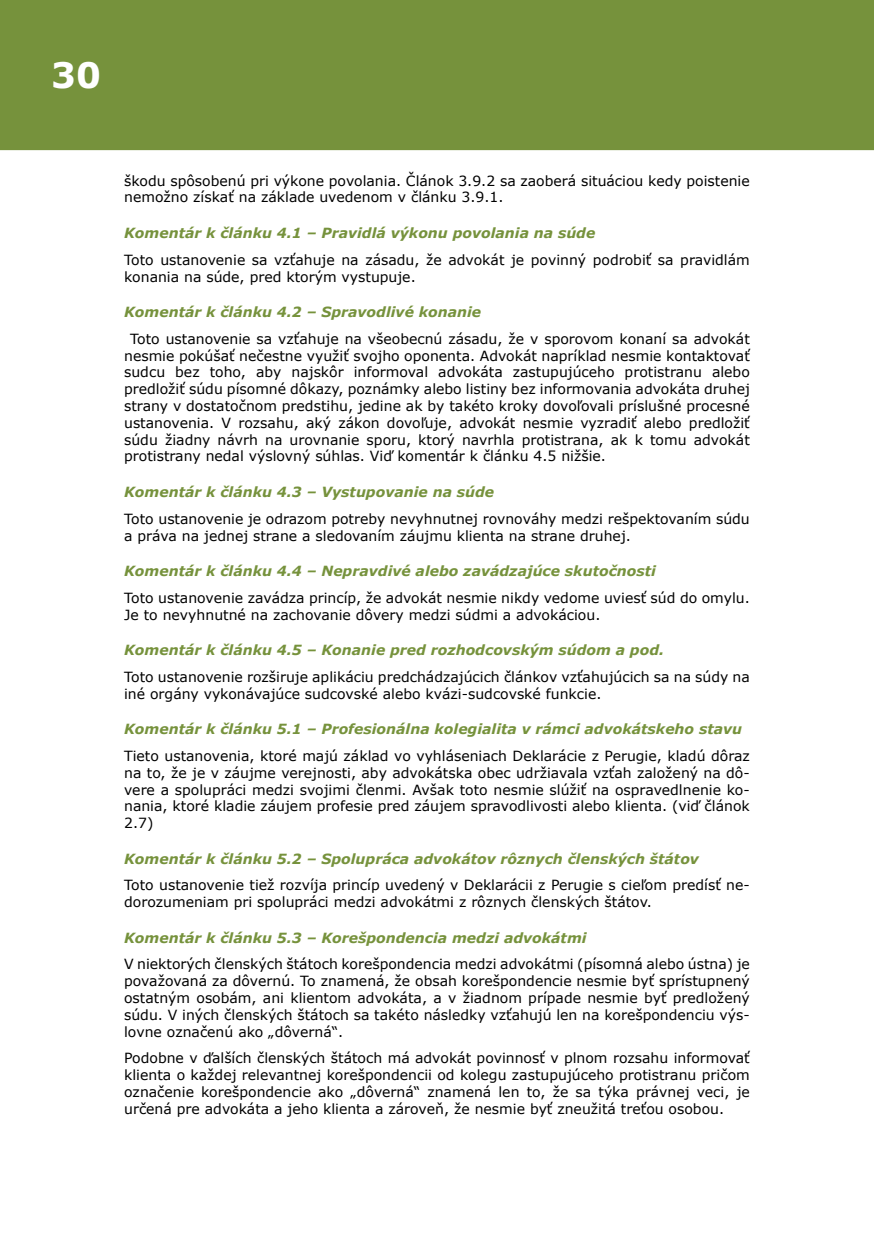
<style>
.page{position:relative;width:874px;height:1241px;background:#fff}
.page>*{position:absolute;margin:0;border:0;box-sizing:border-box;transform-origin:0 0}
.t1{font:700 35px "Verdana";color:#fff}
.t2{font:14px/16.8px "Verdana";color:#000}
.t3{font:italic 700 14px "Verdana";color:#76923c}
</style>
<div class="page">
<div style="left:0;top:0;width:873px;height:150px;background:#76923c"></div>
<h1 class="t1" style="left:51px;top:50px;width:51px">30</h1>
<p class="t2" style="left:124px;top:172px;width:627px">škodu spôsobenú pri výkone povolania. Článok 3.9.2 sa zaoberá situáciou kedy poistenie nemožno získať na základe uvedenom v článku 3.9.1.</p>
<p class="t3" style="left:124px;top:223px;width:472px">Komentár k článku 4.1 – Pravidlá výkonu povolania na súde</p>
<p class="t2" style="left:124px;top:251px;width:627px">Toto ustanovenie sa vzťahuje na zásadu, že advokát je povinný podrobiť sa pravidlám konania na súde, pred ktorým vystupuje.</p>
<p class="t3" style="left:124px;top:302px;width:358px">Komentár k článku 4.2 – Spravodlivé konanie</p>
<p class="t2" style="left:124px;top:330px;width:627px;text-align:justify;text-indent:6px">Toto ustanovenie sa vzťahuje na všeobecnú zásadu, že v sporovom konaní sa advokát nesmie pokúšať nečestne využiť svojho oponenta. Advokát napríklad nesmie kontaktovať sudcu bez toho, aby najskôr informoval advokáta zastupujúceho protistranu alebo predložiť súdu písomné dôkazy, poznámky alebo listiny bez informovania advokáta druhej strany v dostatočnom predstihu, jedine ak by takéto kroky dovoľovali príslušné procesné ustanovenia. V rozsahu, aký zákon dovoľuje, advokát nesmie vyzradiť alebo predložiť súdu žiadny návrh na urovnanie sporu, ktorý navrhla protistrana, ak k tomu advokát protistrany nedal výslovný súhlas. Viď komentár k článku 4.5 nižšie.</p>
<p class="t3" style="left:124px;top:482px;width:371px">Komentár k článku 4.3 – Vystupovanie na súde</p>
<p class="t2" style="left:124px;top:510px;width:627px">Toto ustanovenie je odrazom potreby nevyhnutnej rovnováhy medzi rešpektovaním súdu a práva na jednej strane a sledovaním záujmu klienta na strane druhej.</p>
<p class="t3" style="left:124px;top:561px;width:533px">Komentár k článku 4.4 – Nepravdivé alebo zavádzajúce skutočnosti</p>
<p class="t2" style="left:124px;top:589px;width:627px">Toto ustanovenie zavádza princíp, že advokát nesmie nikdy vedome uviesť súd do omylu.<br>Je to nevyhnutné na zachovanie dôvery medzi súdmi a advokáciou.</p>
<p class="t3" style="left:124px;top:640px;width:541px">Komentár k článku 4.5 – Konanie pred rozhodcovským súdom a pod.</p>
<p class="t2" style="left:124px;top:668px;width:627px">Toto ustanovenie rozširuje aplikáciu predchádzajúcich článkov vzťahujúcich sa na súdy na iné orgány vykonávajúce sudcovské alebo kvázi-sudcovské funkcie.</p>
<p class="t3" style="left:124px;top:719px;width:619px">Komentár k článku 5.1 – Profesionálna kolegialita v rámci advokátskeho stavu</p>
<p class="t2" style="left:124px;top:747px;width:627px;text-align:justify">Tieto ustanovenia, ktoré majú základ vo vyhláseniach Deklarácie z Perugie, kladú dôraz na to, že je v záujme verejnosti, aby advokátska obec udržiavala vzťah založený na dô&shy;vere a spolupráci medzi svojimi členmi. Avšak toto nesmie slúžiť na ospravedlnenie ko&shy;nania, ktoré kladie záujem profesie pred záujem spravodlivosti alebo klienta. (viď článok 2.7)</p>
<p class="t3" style="left:124px;top:848px;width:576px">Komentár k článku 5.2 – Spolupráca advokátov rôznych členských štátov</p>
<p class="t2" style="left:124px;top:876px;width:627px">Toto ustanovenie tiež rozvíja princíp uvedený v Deklarácii z Perugie s cieľom predísť ne&shy;dorozumeniam pri spolupráci medzi advokátmi z rôznych členských štátov.</p>
<p class="t3" style="left:124px;top:927px;width:464px">Komentár k článku 5.3 – Korešpondencia medzi advokátmi</p>
<p class="t2" style="left:124px;top:955px;width:627px;text-align:justify">V niektorých členských štátoch korešpondencia medzi advokátmi (písomná alebo ústna) je považovaná za dôvernú. To znamená, že obsah korešpondencie nesmie byť sprístupnený ostatným osobám, ani klientom advokáta, a v žiadnom prípade nesmie byť predložený súdu. V iných členských štátoch sa takéto následky vzťahujú len na korešpondenciu výs&shy;lovne označenú ako „dôverná“.</p>
<p class="t2" style="left:124px;top:1049px;width:627px;text-align:justify">Podobne v ďalších členských štátoch má advokát povinnosť v plnom rozsahu informovať klienta o každej relevantnej korešpondencii od kolegu zastupujúceho protistranu pričom označenie korešpondencie ako „dôverná“ znamená len to, že sa týka právnej veci, je určená pre advokáta a jeho klienta a zároveň, že nesmie byť zneužitá treťou osobou.</p>
</div>
